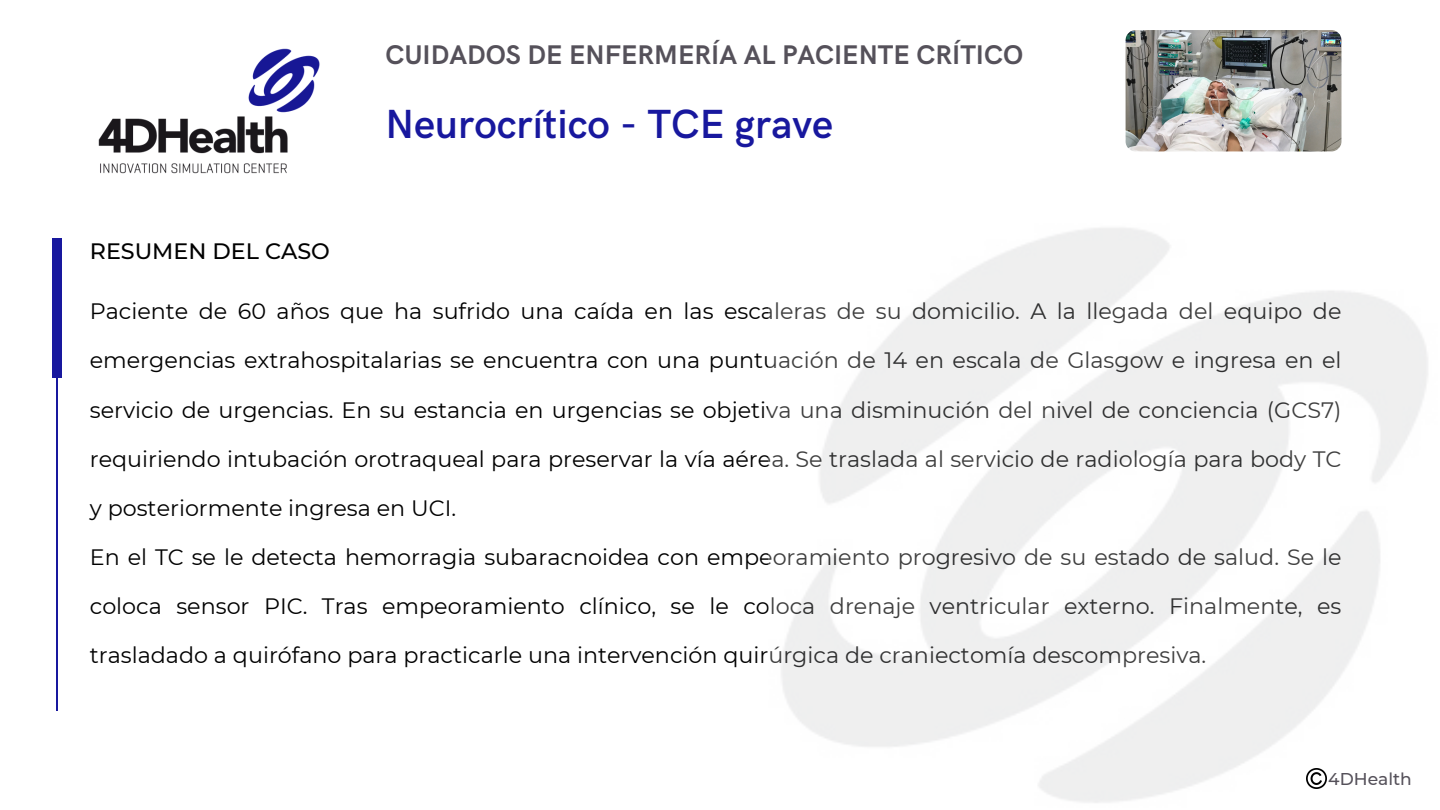
<style>
.page{position:relative;width:1440px;height:810px;background:#fff}
.page>*{position:absolute;margin:0;border:0;box-sizing:border-box;transform-origin:0 0}
.t1{font:600 40.8px "HK Grotesk";color:#18189e}
.t2{font:700 27.1px "HK Grotesk";color:#55515a}
.t3{font:22.3px "Montserrat";color:#000}
.t4{font:500 22.3px "Montserrat";color:#000}
.t5{font:500 17.1px "Montserrat";color:#55515a}
</style>
<div class="page">
<img style="left:98px;top:48px;width:222px;height:126px">
<img style="left:1126px;top:30px;width:215px;height:121px;border-radius:10px">
<div style="left:52px;top:238px;width:9px;height:140px;background:#18189e"></div>
<hr style="left:56px;top:238px;width:1px;height:473px;background:#18189e">
<img style="left:781px;top:228px;width:647px;height:575px">
<img style="left:1306px;top:769px;width:20px;height:20px">
<h1 class="t2" style="left:385px;top:40px;width:639px">CUIDADOS DE ENFERMERÍA AL PACIENTE CRÍTICO</h1>
<p class="t4" style="left:90px;top:238px;width:242px">RESUMEN DEL CASO</p>
<h2 class="t1" style="left:385px;top:102px;width:449px">Neurocrítico - TCE grave</h2>
<p class="t3" style="left:90px;top:298px;width:1253px">Paciente de 60 años que ha sufrido una caída en las escaleras de su domicilio. A la llegada del equipo de</p>
<p class="t3" style="left:90px;top:347px;width:1253px">emergencias extrahospitalarias se encuentra con una puntuación de 14 en escala de Glasgow e ingresa en el</p>
<p class="t3" style="left:90px;top:396px;width:1253px">servicio de urgencias. En su estancia en urgencias se objetiva una disminución del nivel de conciencia (GCS7)</p>
<p class="t3" style="left:90px;top:445px;width:1253px">requiriendo intubación orotraqueal para preservar la vía aérea. Se traslada al servicio de radiología para body TC</p>
<p class="t3" style="left:90px;top:494px;width:368px">y posteriormente ingresa en UCI.</p>
<p class="t3" style="left:90px;top:543px;width:1253px">En el TC se le detecta hemorragia subaracnoidea con empeoramiento progresivo de su estado de salud. Se le</p>
<p class="t3" style="left:90px;top:593px;width:1253px">coloca sensor PIC. Tras empeoramiento clínico, se le coloca drenaje ventricular externo. Finalmente, es</p>
<p class="t3" style="left:90px;top:642px;width:1118px">trasladado a quirófano para practicarle una intervención quirúrgica de craniectomía descompresiva.</p>
<h3 class="t5" style="left:1328px;top:769px;width:85px">4DHealth</h3>
</div>
